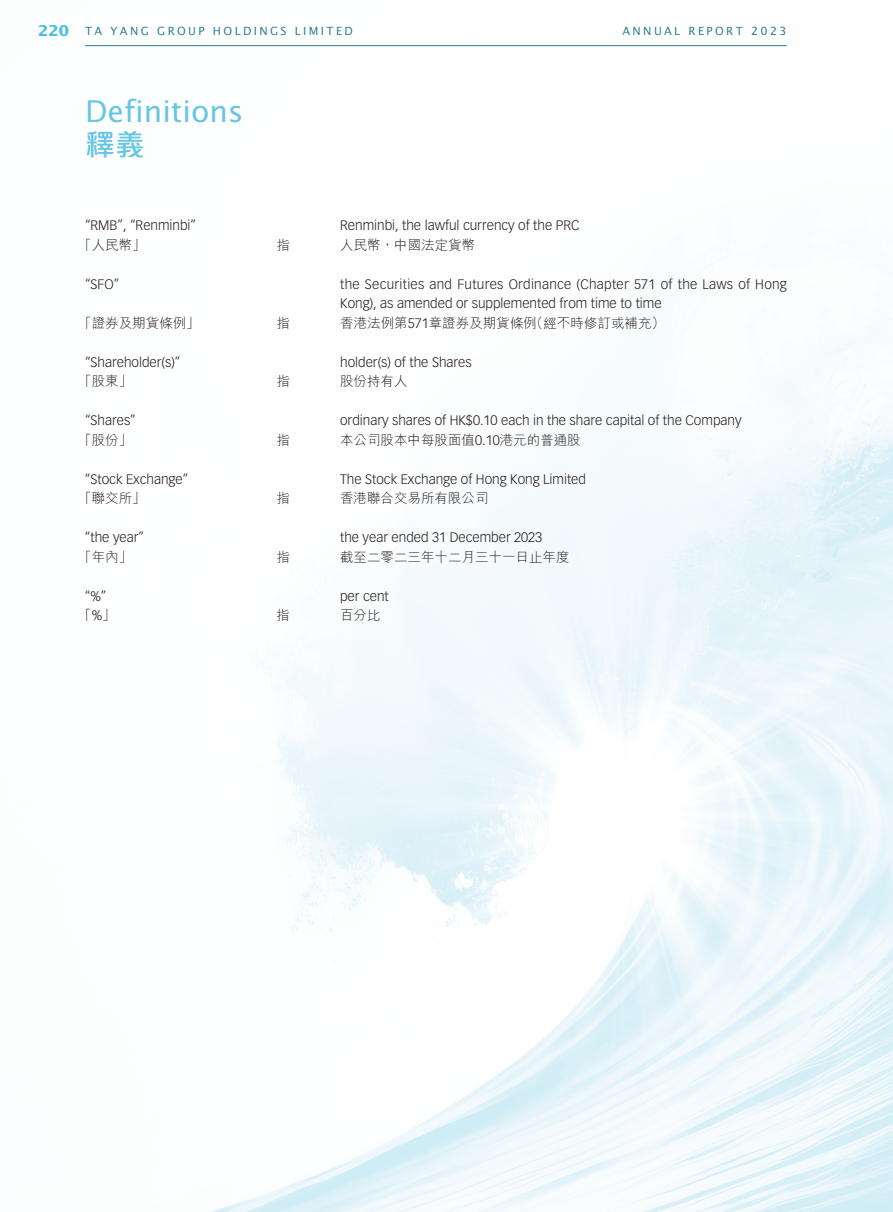
<style>
.page{position:relative;width:893px;height:1212px;background:#fff}
.page>*{position:absolute;margin:0;border:0;box-sizing:border-box;transform-origin:0 0}
.t1{font:30px "Lucida Sans Std";color:#69c6e2}
.t2{font:500 30px "M Elle HK";color:#69c6e2}
.t3{font:700 15px "Lucida Sans Std";color:#4dc0df}
.t4{font:300 13.5px "Vectora LT Std";color:#231916}
.t5{font:300 13.5px "M Hei HK";color:#231916}
.t6{font:300 13.5px/19.5px "Vectora LT Std";letter-spacing:.02em;color:#231916}
.t7{font:11.25px "Lucida Sans Std";letter-spacing:.21em;color:#297a8f}
.s1{font-family:"Vectora LT Std"}
</style>
<div class="page">
<img style="left:85px;top:46px;width:808px;height:1166px">
<hr style="left:85px;top:45px;width:702px;height:1px;background:#297a8f">
<p class="t3" style="left:38px;top:22px;width:32px">220</p>
<p class="t7" style="left:85px;top:24px;width:269px">TA YANG GROUP HOLDINGS LIMITED</p>
<p class="t7" style="left:622px;top:24px;width:166px">ANNUAL REPORT 2023</p>
<h1 class="t1" style="left:85px;top:94px;width:160px">Definitions</h1>
<h1 class="t2" style="left:85px;top:130px;width:61px">釋義</h1>
<p class="t4" style="left:85px;top:218px;width:113px">“RMB”, “Renminbi”</p>
<p class="t4" style="left:340px;top:218px;width:241px">Renminbi, the lawful currency of the PRC</p>
<p class="t5" style="left:78px;top:238px;width:69px">「人民幣」</p>
<p class="t5" style="left:276px;top:238px;width:15px">指</p>
<p class="t5" style="left:340px;top:238px;width:136px">人民幣，中國法定貨幣</p>
<p class="t4" style="left:85px;top:276px;width:36px">“SFO”</p>
<p class="t6" style="left:340px;top:275px;width:448px">the Securities and Futures Ordinance (Chapter 571 of the Laws of Hong<br>Kong), as amended or supplemented from time to time</p>
<p class="t5" style="left:78px;top:316px;width:123px">「證券及期貨條例」</p>
<p class="t5" style="left:276px;top:316px;width:15px">指</p>
<p class="t5" style="left:340px;top:316px;width:326px">香港法例第<span class="s1">571</span>章證券及期貨條例（經不時修訂或補充）</p>
<p class="t4" style="left:85px;top:354px;width:97px">“Shareholder(s)”</p>
<p class="t4" style="left:340px;top:354px;width:133px">holder(s) of the Shares</p>
<p class="t5" style="left:78px;top:375px;width:55px">「股東」</p>
<p class="t5" style="left:276px;top:375px;width:15px">指</p>
<p class="t5" style="left:340px;top:375px;width:69px">股份持有人</p>
<p class="t4" style="left:85px;top:413px;width:52px">“Shares”</p>
<p class="t4" style="left:340px;top:413px;width:403px">ordinary shares of HK$0.10 each in the share capital of the Company</p>
<p class="t5" style="left:78px;top:433px;width:55px">「股份」</p>
<p class="t5" style="left:276px;top:433px;width:15px">指</p>
<p class="t5" style="left:340px;top:433px;width:242px">本公司股本中每股面值<span class="s1">0.10</span>港元的普通股</p>
<p class="t4" style="left:85px;top:471px;width:105px">“Stock Exchange”</p>
<p class="t4" style="left:340px;top:471px;width:247px">The Stock Exchange of Hong Kong Limited</p>
<p class="t5" style="left:78px;top:492px;width:69px">「聯交所」</p>
<p class="t5" style="left:276px;top:492px;width:15px">指</p>
<p class="t5" style="left:340px;top:492px;width:150px">香港聯合交易所有限公司</p>
<p class="t4" style="left:85px;top:530px;width:61px">“the year”</p>
<p class="t4" style="left:340px;top:530px;width:204px">the year ended 31 December 2023</p>
<p class="t5" style="left:78px;top:550px;width:55px">「年內」</p>
<p class="t5" style="left:276px;top:550px;width:15px">指</p>
<p class="t5" style="left:340px;top:550px;width:231px">截至二零二三年十二月三十一日止年度</p>
<p class="t4" style="left:85px;top:588px;width:23px">“%”</p>
<p class="t4" style="left:340px;top:588px;width:50px">per cent</p>
<p class="t5" style="left:78px;top:608px;width:39px">「<span class="s1">%</span>」</p>
<p class="t5" style="left:276px;top:608px;width:15px">指</p>
<p class="t5" style="left:340px;top:608px;width:42px">百分比</p>
</div>
